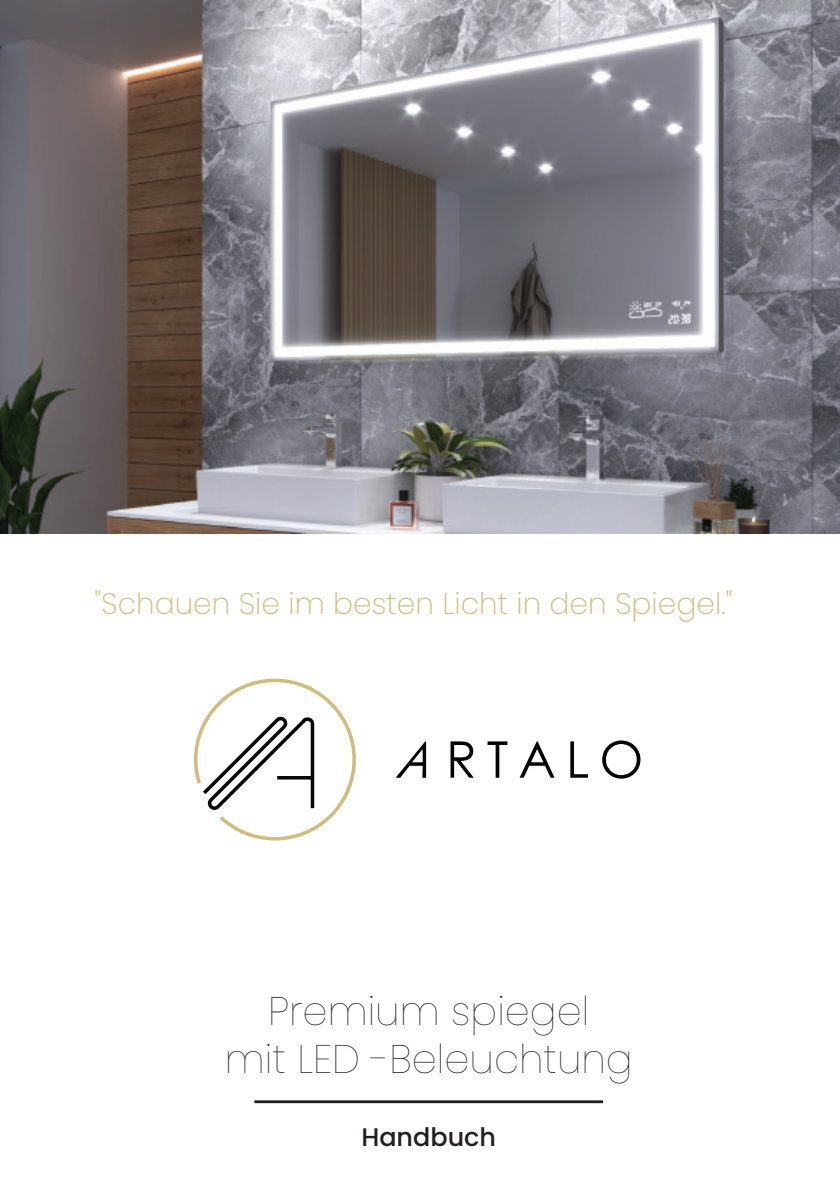
<style>
.page{position:relative;width:840px;height:1191px;background:#fff}
.page>*{position:absolute;margin:0;border:0;box-sizing:border-box;transform-origin:0 0}
.t1{font:100 39.8px/47.8px "Poppins";color:#231f20;text-align:center}
.t2{font:200 29.8px "Poppins";color:#d0bc7d}
.t3{font:500 25.4px "Poppins";color:#231f20}
</style>
<div class="page">
<svg style="left:396px;top:741px;width:30px;height:36px"></svg>
<svg style="left:450px;top:741px;width:23px;height:36px"></svg>
<svg style="left:487px;top:741px;width:20px;height:36px"></svg>
<svg style="left:520px;top:741px;width:34px;height:36px"></svg>
<svg style="left:570px;top:741px;width:17px;height:36px"></svg>
<svg style="left:602px;top:740px;width:38px;height:38px"></svg>
<svg style="left:194px;top:678px;width:162px;height:163px"></svg>
<hr style="left:254px;top:1100px;width:348px;height:3px;background:#231f20">
<img style="left:0;top:0;width:839px;height:534px">
<svg style="left:718px;top:17px;width:5px;height:335px;background:#5e5e63"></svg>
<p class="t2" style="left:94px;top:586px;width:639px">"Schauen Sie im besten Licht in den Spiegel."</p>
<h1 class="t1" style="left:225px;top:987px;width:409px">Premium spiegel<br>mit LED -Beleuchtung</h1>
<p class="t3" style="left:361px;top:1122px;width:136px">Handbuch</p>
</div>
